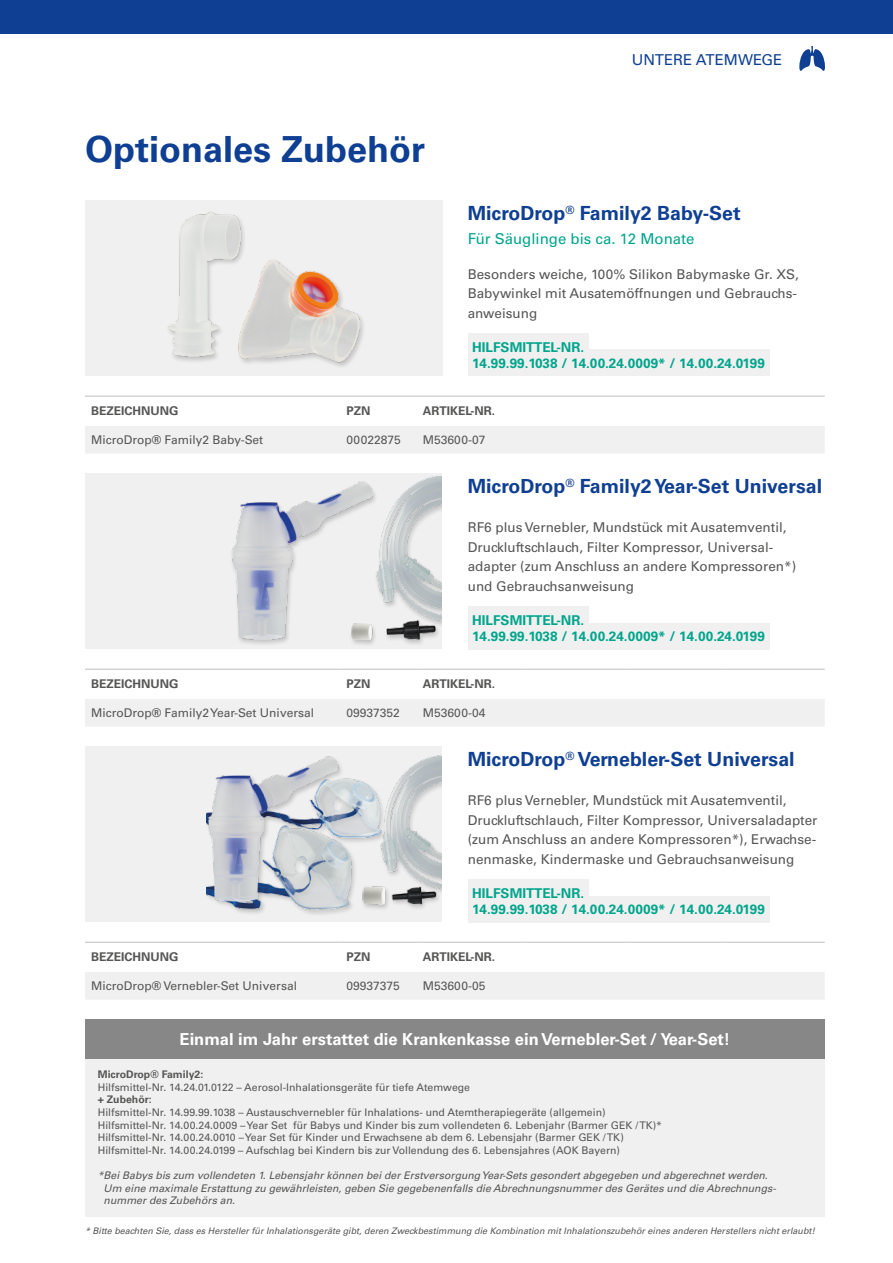
<style>
.page{position:relative;width:893px;height:1263px;background:#fff}
.page>*{position:absolute;margin:0;border:0;box-sizing:border-box;transform-origin:0 0}
.t1{font:700 36px "Univers LT Pro 65";color:#0f3f93}
.t2{font:700 19.5px "Univers LT Pro 65";color:#0f3f93}
.t3{font:700 16.5px "Univers LT Pro 65";color:#fff}
.t4{font:15px "Univers LT Pro 55 Roman";color:#00a58c}
.t5{font:15px "Univers LT Pro 55 Roman";color:#0f3f93}
.t6{font:13.5px/19.5px "Univers LT Pro 55 Roman";color:#565655}
.t7{font:700 13.5px/16.2px "Univers LT Pro 65";color:#00a58c}
.t8{font:12px "Univers LT Pro 55 Roman";color:#565655}
.t9{font:700 12px "Univers LT Pro 65";color:#565655}
.t10{font:10.5px/12.6px "Univers LT Pro 55 Roman";color:#565655}
.t11{font:italic 10.5px/12.6px "Univers LT Pro 55";color:#565655}
.t12{font:700 10.5px "Univers LT Pro 65";color:#565655}
.t13{font:italic 9px "Univers LT Pro 55";color:#565655}
.s1{font-family:"Univers LT Pro 65";font-weight:700}
</style>
<div class="page">
<div style="left:468px;top:333px;width:120px;height:27px;background:#f0f0f0"></div>
<div style="left:468px;top:350px;width:301px;height:26px;background:#f0f0f0"></div>
<div style="left:468px;top:607px;width:120px;height:26px;background:#f0f0f0"></div>
<div style="left:468px;top:623px;width:301px;height:26px;background:#f0f0f0"></div>
<div style="left:468px;top:880px;width:120px;height:26px;background:#f0f0f0"></div>
<div style="left:468px;top:896px;width:301px;height:26px;background:#f0f0f0"></div>
<div style="left:85px;top:200px;width:357px;height:176px;background:#f0f0f0"></div>
<div style="left:85px;top:473px;width:357px;height:176px;background:#f0f0f0"></div>
<div style="left:85px;top:746px;width:357px;height:176px;background:#f0f0f0"></div>
<div style="left:85px;top:426px;width:740px;height:27px;background:#f0f0f0"></div>
<hr style="left:85px;top:396px;width:255px;height:1px;background:#c5c6c6">
<hr style="left:340px;top:396px;width:77px;height:1px;background:#c5c6c6">
<hr style="left:417px;top:396px;width:106px;height:1px;background:#c5c6c6">
<hr style="left:523px;top:396px;width:101px;height:1px;background:#c5c6c6">
<hr style="left:624px;top:396px;width:96px;height:1px;background:#c5c6c6">
<hr style="left:720px;top:396px;width:105px;height:1px;background:#c5c6c6">
<div style="left:85px;top:699px;width:740px;height:27px;background:#f0f0f0"></div>
<hr style="left:85px;top:669px;width:255px;height:1px;background:#c5c6c6">
<hr style="left:340px;top:669px;width:77px;height:1px;background:#c5c6c6">
<hr style="left:417px;top:669px;width:106px;height:1px;background:#c5c6c6">
<hr style="left:523px;top:669px;width:101px;height:1px;background:#c5c6c6">
<hr style="left:624px;top:669px;width:96px;height:1px;background:#c5c6c6">
<hr style="left:720px;top:669px;width:105px;height:1px;background:#c5c6c6">
<div style="left:85px;top:972px;width:740px;height:27px;background:#f0f0f0"></div>
<hr style="left:85px;top:942px;width:255px;height:1px;background:#c5c6c6">
<hr style="left:340px;top:942px;width:77px;height:1px;background:#c5c6c6">
<hr style="left:417px;top:942px;width:106px;height:1px;background:#c5c6c6">
<hr style="left:523px;top:942px;width:101px;height:1px;background:#c5c6c6">
<hr style="left:624px;top:942px;width:96px;height:1px;background:#c5c6c6">
<hr style="left:720px;top:942px;width:105px;height:1px;background:#c5c6c6">
<img style="left:167px;top:212px;width:194px;height:150px">
<img style="left:231px;top:477px;width:211px;height:168px">
<div style="left:204px;top:754px;width:245px;height:163px;background:#000;opacity:.2"></div>
<img style="left:207px;top:754px;width:235px;height:157px">
<div style="left:85px;top:1058px;width:740px;height:159px;background:#f0f0f0"></div>
<div style="left:85px;top:1020px;width:740px;height:39px;background:#868786"></div>
<div style="left:442px;top:740px;width:18px;height:185px;background:#fff"></div>
<svg style="left:799px;top:46px;width:26px;height:25px"></svg>
<div style="left:0;top:0;width:893px;height:34px;background:#0f3f93"></div>
<h1 class="t1" style="left:85px;top:124px;width:342px">Optionales Zubehör</h1>
<h3 class="t5" style="left:632px;top:49px;width:152px">UNTERE ATEMWEGE</h3>
<h2 class="t2" style="left:468px;top:199px;width:274px">MicroDrop<sup>®</sup> Family2 Baby-Set</h2>
<h3 class="t4" style="left:468px;top:228px;width:228px">Für Säuglinge bis ca. 12 Monate</h3>
<p class="t6" style="left:468px;top:263px;width:333px">Besonders weiche, 100% Silikon Babymaske Gr. XS,<br>Babywinkel mit Ausatemöffnungen und Gebrauchs&shy;anweisung</p>
<p class="t7" style="left:472px;top:338px;width:294px">HILFSMITTEL-NR.<br>14.99.99.1038 / 14.00.24.0009* / 14.00.24.0199</p>
<p class="t9" style="left:91px;top:403px;width:89px">BEZEICHNUNG</p>
<p class="t9" style="left:346px;top:403px;width:25px">PZN</p>
<p class="t9" style="left:423px;top:403px;width:74px">ARTIKEL-NR.</p>
<p class="t8" style="left:91px;top:431px;width:174px">MicroDrop<span class="s1">®</span> Family2 Baby-Set</p>
<p class="t8" style="left:346px;top:431px;width:56px">00022875</p>
<p class="t8" style="left:423px;top:431px;width:64px">M53600-07</p>
<h2 class="t2" style="left:468px;top:472px;width:356px">MicroDrop<sup>®</sup> Family2 Year-Set Universal</h2>
<p class="t6" style="left:468px;top:517px;width:330px">RF6 plus Vernebler, Mundstück mit Ausatemventil, Druckluftschlauch, Filter Kompressor, Universal&shy;adapter (zum Anschluss an andere Kompressoren*) und Gebrauchsanweisung</p>
<p class="t7" style="left:472px;top:611px;width:294px">HILFSMITTEL-NR.<br>14.99.99.1038 / 14.00.24.0009* / 14.00.24.0199</p>
<p class="t9" style="left:91px;top:676px;width:89px">BEZEICHNUNG</p>
<p class="t9" style="left:346px;top:676px;width:25px">PZN</p>
<p class="t9" style="left:423px;top:676px;width:74px">ARTIKEL-NR.</p>
<p class="t8" style="left:91px;top:704px;width:225px">MicroDrop<span class="s1">®</span> Family2 Year-Set Universal</p>
<p class="t8" style="left:346px;top:704px;width:55px">09937352</p>
<p class="t8" style="left:423px;top:704px;width:64px">M53600-04</p>
<h2 class="t2" style="left:468px;top:745px;width:328px">MicroDrop<sup>®</sup> Vernebler-Set Universal</h2>
<p class="t6" style="left:468px;top:790px;width:351px">RF6 plus Vernebler, Mundstück mit Ausatemventil, Druckluftschlauch, Filter Kompressor, Universaladapter (zum Anschluss an andere Kompressoren*), Erwachse&shy;nenmaske, Kindermaske und Gebrauchsanweisung</p>
<p class="t7" style="left:472px;top:884px;width:294px">HILFSMITTEL-NR.<br>14.99.99.1038 / 14.00.24.0009* / 14.00.24.0199</p>
<p class="t9" style="left:91px;top:949px;width:89px">BEZEICHNUNG</p>
<p class="t9" style="left:346px;top:949px;width:25px">PZN</p>
<p class="t9" style="left:423px;top:949px;width:74px">ARTIKEL-NR.</p>
<p class="t8" style="left:91px;top:977px;width:207px">MicroDrop<span class="s1">®</span> Vernebler-Set Universal</p>
<p class="t8" style="left:346px;top:977px;width:55px">09937375</p>
<p class="t8" style="left:423px;top:977px;width:64px">M53600-05</p>
<h3 class="t3" style="left:180px;top:1028px;width:552px">Einmal im Jahr erstattet die Krankenkasse ein Vernebler-Set / Year-Set!</h3>
<p class="t12" style="left:98px;top:1067px;width:107px">MicroDrop® Family2:</p>
<p class="t10" style="left:98px;top:1080px;width:374px">Hilfsmittel-Nr. 14.24.01.0122 – Aerosol-Inhalationsgeräte für tiefe Atemwege</p>
<p class="t12" style="left:98px;top:1092px;width:55px">+ Zubehör:</p>
<p class="t10" style="left:98px;top:1105px;width:566px">Hilfsmittel-Nr. 14.99.99.1038 – Austauschvernebler für Inhalations- und Atemtherapiegeräte (allgemein)<br>Hilfsmittel-Nr. 14.00.24.0009 – Year Set für Babys und Kinder bis zum vollendeten 6. Lebenjahr (Barmer GEK / TK)* Hilfsmittel-Nr. 14.00.24.0010 – Year Set für Kinder und Erwachsene ab dem 6. Lebensjahr (Barmer GEK / TK)<br>Hilfsmittel-Nr. 14.00.24.0199 – Aufschlag bei Kindern bis zur Vollendung des 6. Lebensjahres (AOK Bayern)</p>
<p class="t11" style="left:104px;top:1169px;width:674px;text-indent:-6px">*Bei Babys bis zum vollendeten 1. Lebensjahr können bei der Erstversorgung Year-Sets gesondert abgegeben und abgerechnet werden.<br>Um eine maximale Erstattung zu gewährleisten, geben Sie gegebenenfalls die Abrechnungsnummer des Gerätes und die Abrechnungs&shy;nummer des Zubehörs an.</p>
<p class="t13" style="left:85px;top:1224px;width:732px">* Bitte beachten Sie, dass es Hersteller für Inhalationsgeräte gibt, deren Zweckbestimmung die Kombination mit Inhalationszubehör eines anderen Herstellers nicht erlaubt!</p>
</div>
